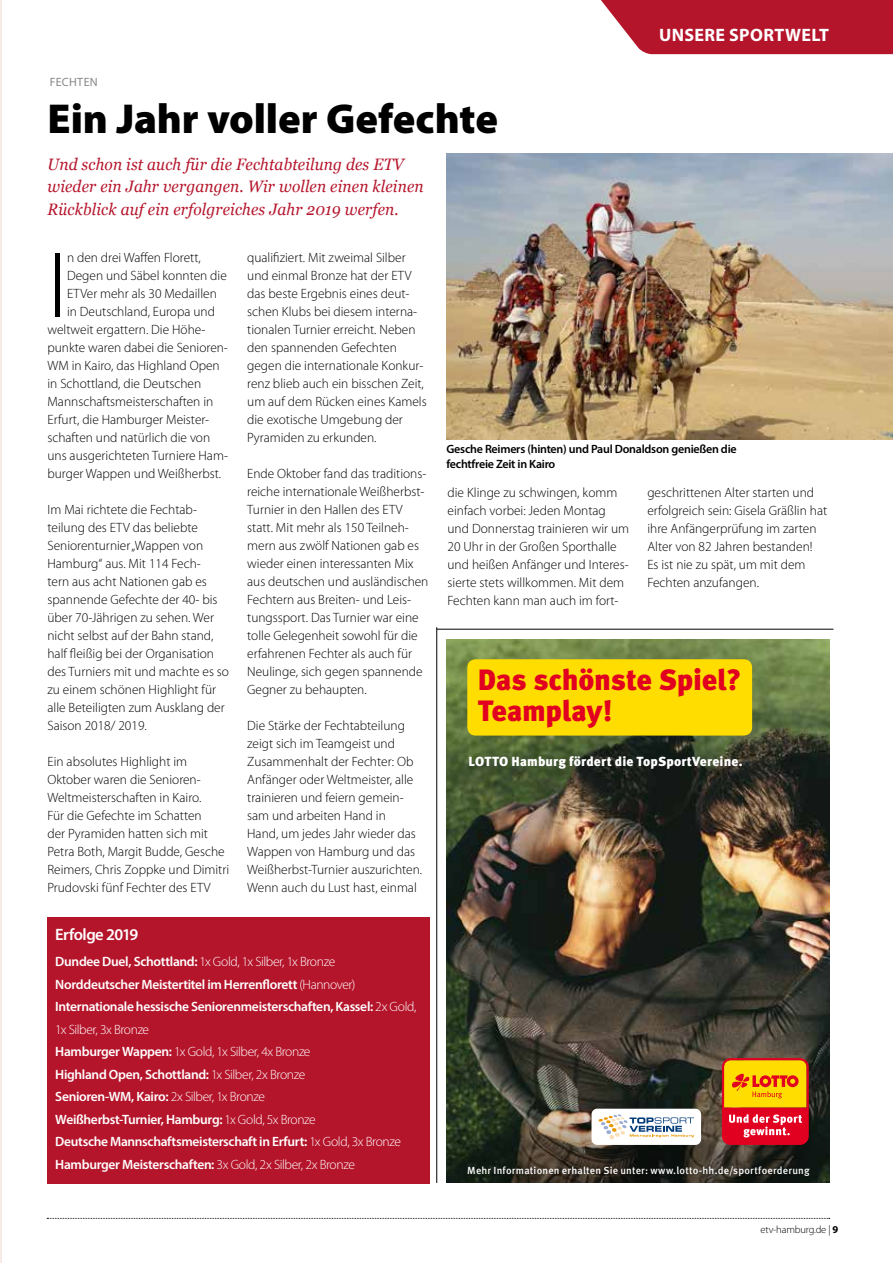
<style>
.page{position:relative;width:893px;height:1263px;background:#fff}
.page>*{position:absolute;margin:0;border:0;box-sizing:border-box;transform-origin:0 0}
.t1{font:300 93.6px "Myriad Pro";color:#000}
.t2{font:900 42px "Myriad Pro";letter-spacing:-.005em;color:#000}
.t3{font:900 29.4px/30.9px "Meta Pro";letter-spacing:-.01em;color:#e20020}
.t4{font:700 18px "Myriad Pro";letter-spacing:.02em;color:#fff}
.t5{font:italic 16.5px/22.5px "Georgia";letter-spacing:.01em;color:#b5152b;scale:.94 1}
.t6{font:600 16.5px "Myriad Pro";letter-spacing:-.03em;color:#fff}
.t7{font:300 13.5px/18px "Myriad Pro";color:#000}
.t8{font:600 13.5px/22.5px "Myriad Pro";letter-spacing:-.025em;color:#fff}
.t9{font:900 13.2px "Meta Pro";letter-spacing:.01em;color:#fff}
.t10{font:600 12px/15px "Myriad Pro";letter-spacing:-.02em;color:#000}
.t11{font:12px "Myriad Pro";letter-spacing:.02em;color:#87888a}
.t12{font:300 10.5px "Myriad Pro";letter-spacing:-.015em;color:#000}
.t13{font:500 10.35px "Meta Pro";letter-spacing:.02em;color:#fff}
.s1{font-weight:300}
.s2{font-weight:700}
</style>
<div class="page">
<svg style="left:47px;top:1218px;width:783px;height:1px"></svg>
<hr style="left:0;top:0;width:1px;height:1263px;background:#f8eae5">
<svg style="left:601px;top:0;width:292px;height:54px;background:#ba253a"></svg>
<img style="left:447px;top:153px;width:446px;height:286px">
<hr style="left:437px;top:629px;width:396px;height:1px;background:#000">
<img style="left:446px;top:640px;width:384px;height:418px">
<svg style="left:446px;top:1058px;width:384px;height:125px;background:#614b37"></svg>
<div style="left:467px;top:659px;width:285px;height:76px;background:#fd0;border-radius:8px"></div>
<hr style="left:436px;top:627px;width:1px;height:556px;background:#000">
<div style="left:47px;top:917px;width:382px;height:30px;background:#b5152b"></div>
<div style="left:47px;top:946px;width:382px;height:237px;background:#b5152b"></div>
<p class="t11" style="left:50px;top:75px;width:50px">FECHTEN</p>
<h2 class="t2" style="left:47px;top:91px;width:452px">Ein Jahr voller Gefechte</h2>
<p class="t5" style="left:47px;top:152px;width:402px">Und schon ist auch für die Fechtabteilung des ETV wieder ein Jahr vergangen. Wir wollen einen kleinen<br>Rückblick auf ein erfolgreiches Jahr 2019 werfen.</p>
<h3 class="t4" style="left:659px;top:23px;width:171px">UNSERE SPORTWELT</h3>
<h1 class="t1" style="left:47px;top:233px;width:21px">I</h1>
<p class="t7" style="left:67px;top:249px;width:135px">n den drei Waffen Florett,</p>
<p class="t7" style="left:67px;top:267px;width:161px">Degen und Säbel konnten die</p>
<p class="t7" style="left:67px;top:285px;width:151px">ETVer mehr als 30 Medaillen</p>
<p class="t7" style="left:67px;top:303px;width:149px">in Deutschland, Europa und</p>
<p class="t7" style="left:47px;top:321px;width:160px">weltweit ergattern. Die Höhe-</p>
<p class="t7" style="left:47px;top:339px;width:182px">punkte waren dabei die Senioren-</p>
<p class="t7" style="left:47px;top:357px;width:174px">WM in Kairo, das Highland Open</p>
<p class="t7" style="left:47px;top:375px;width:155px">in Schottland, die Deutschen</p>
<p class="t7" style="left:47px;top:393px;width:167px">Mannschaftsmeisterschaften in</p>
<p class="t7" style="left:47px;top:411px;width:163px">Erfurt, die Hamburger Meister-</p>
<p class="t7" style="left:47px;top:429px;width:164px">schaften und natürlich die von</p>
<p class="t7" style="left:47px;top:447px;width:182px">uns ausgerichteten Turniere Ham-</p>
<p class="t7" style="left:47px;top:465px;width:175px">burger Wappen und Weißherbst.</p>
<p class="t7" style="left:47px;top:501px;width:183px">Im Mai richtete die Fechtab&shy;teilung des ETV das beliebte<br>Seniorenturnier „Wappen von<br>Hamburg“ aus. Mit 114 Fech-<br>tern aus acht Nationen gab es spannende Gefechte der 40- bis über 70-Jährigen zu sehen. Wer nicht selbst auf der Bahn stand, half fleißig bei der Organisation des Turniers mit und machte es so zu einem schönen Highlight für alle Beteiligten zum Ausklang der<br>Saison 2018/ 2019.</p>
<p class="t7" style="left:47px;top:753px;width:183px">Ein absolutes Highlight im<br>Oktober waren die Senioren-<br>Weltmeisterschaften in Kairo.<br>Für die Gefechte im Schatten<br>der Pyramiden hatten sich mit<br>Petra Both, Margit Budde, Gesche<br>Reimers, Chris Zoppke und Dimitri<br>Prudovski fünf Fechter des ETV</p>
<p class="t7" style="left:247px;top:249px;width:181px">qualifiziert. Mit zweimal Silber und einmal Bronze hat der ETV das beste Ergebnis eines deut&shy;schen Klubs bei diesem interna&shy;tionalen Turnier erreicht. Neben den spannenden Gefechten gegen die internationale Konkur&shy;renz blieb auch ein bisschen Zeit, um auf dem Rücken eines Kamels die exotische Umgebung der<br>Pyramiden zu erkunden.</p>
<p class="t7" style="left:247px;top:465px;width:183px">Ende Oktober fand das traditions&shy;reiche internationale Weißherbst-<br>Turnier in den Hallen des ETV statt. Mit mehr als 150 Teilneh&shy;mern aus zwölf Nationen gab es wieder einen interessanten Mix aus deutschen und ausländischen<br>Fechtern aus Breiten- und Leis&shy;tungssport. Das Turnier war eine tolle Gelegenheit sowohl für die erfahrenen Fechter als auch für<br>Neulinge, sich gegen spannende<br>Gegner zu behaupten.</p>
<p class="t7" style="left:247px;top:717px;width:176px">Die Stärke der Fechtabteilung zeigt sich im Teamgeist und<br>Zusammenhalt der Fechter: Ob<br>Anfänger oder Weltmeister, alle trainieren und feiern gemein&shy;sam und arbeiten Hand in<br>Hand, um jedes Jahr wieder das<br>Wappen von Hamburg und das<br>Weißherbst-Turnier auszurichten.<br>Wenn auch du Lust hast, einmal</p>
<p class="t6" style="left:55px;top:924px;width:85px">Erfolge 2019</p>
<p class="t8" style="left:55px;top:950px;width:363px">Dundee Duel, Schottland: <span class="s1">1x Gold, 1x Silber, 1x Bronze </span>Norddeutscher Meistertitel im Herrenflorett <span class="s1">(Hannover)<br></span>Internationale hessische Seniorenmeisterschaften, Kassel: <span class="s1">2x Gold, 1x Silber, 3x Bronze<br></span>Hamburger Wappen: <span class="s1">1x Gold, 1x Silber, 4x Bronze<br></span>Highland Open, Schottland: <span class="s1">1x Silber, 2x Bronze<br></span>Senioren-WM, Kairo: <span class="s1">2x Silber, 1x Bronze<br></span>Weißherbst-Turnier, Hamburg: <span class="s1">1x Gold, 5x Bronze<br></span>Deutsche Mannschaftsmeisterschaft in Erfurt: <span class="s1">1x Gold, 3x Bronze </span>Hamburger Meisterschaften: <span class="s1">3x Gold, 2x Silber, 2x Bronze</span></p>
<p class="t10" style="left:446px;top:441px;width:292px">Gesche Reimers (hinten) und Paul Donaldson genießen die fechtfreie Zeit in Kairo</p>
<p class="t7" style="left:448px;top:484px;width:183px">die Klinge zu schwingen, komm einfach vorbei: Jeden Montag und Donnerstag trainieren wir um<br>20 Uhr in der Großen Sporthalle und heißen Anfänger und Interes&shy;sierte stets willkommen. Mit dem<br>Fechten kann man auch im fort-</p>
<p class="t7" style="left:647px;top:484px;width:181px">geschrittenen Alter starten und erfolgreich sein: Gisela Gräßlin hat ihre Anfängerprüfung im zarten<br>Alter von 82 Jahren bestanden!<br>Es ist nie zu spät, um mit dem<br>Fechten anzufangen.</p>
<h3 class="t3" style="left:478px;top:663px;width:265px">Das schönste Spiel?<br>Teamplay!</h3>
<p class="t9" style="left:468px;top:750px;width:276px">LOTTO Hamburg fördert die TopSportVereine.</p>
<p class="t13" style="left:467px;top:1163px;width:344px">Mehr Informationen erhalten Sie unter: www.lotto-hh.de/sportfoerderung</p>
<p class="t12" style="left:760px;top:1224px;width:79px">etv-hamburg.de | <span class="s2">9</span></p>
</div>
